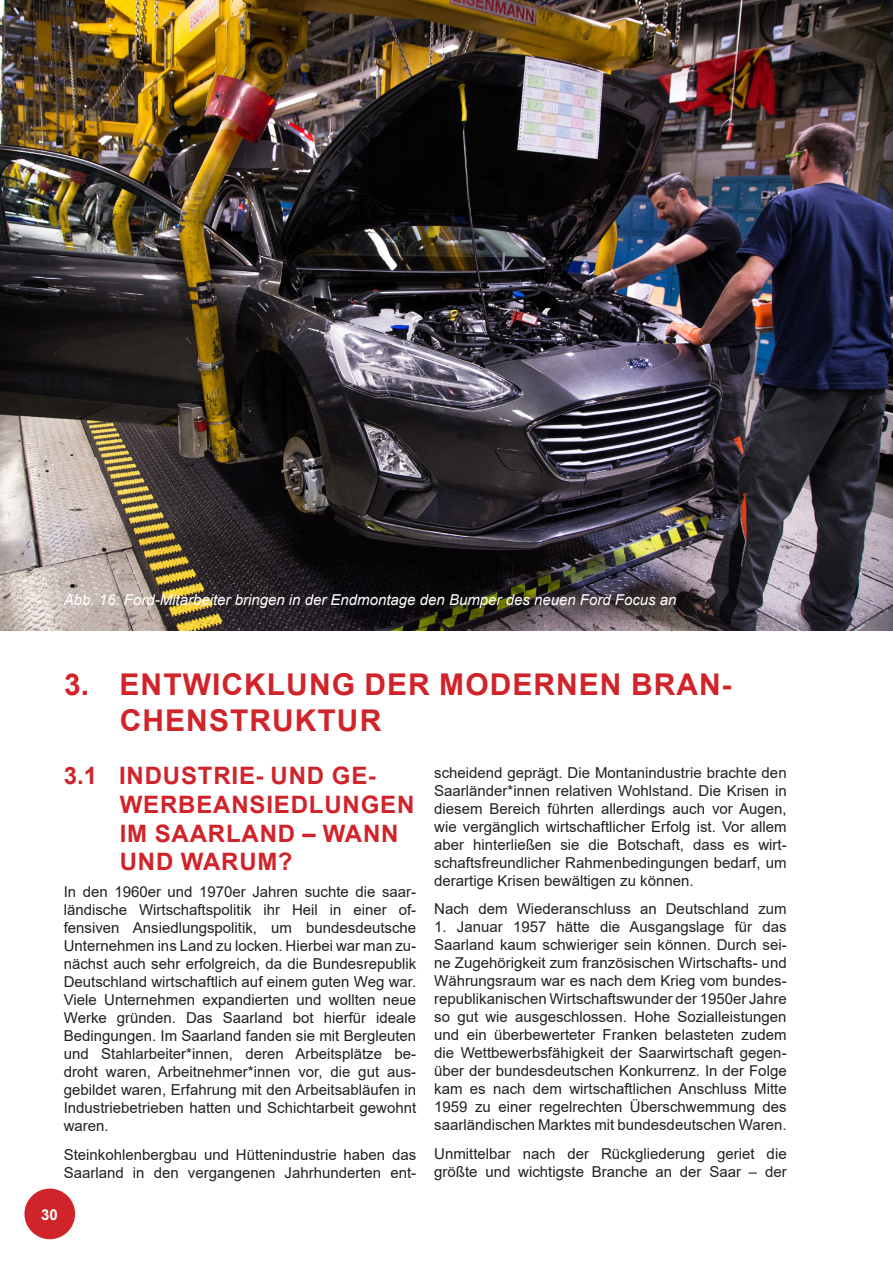
<style>
.page{position:relative;width:893px;height:1263px;background:#fff}
.page>*{position:absolute;margin:0;border:0;box-sizing:border-box;transform-origin:0 0}
.t1{font:700 30px/36px "Arial";letter-spacing:.035em;color:#d1232a}
.Überschrift_2{font:700 24px/28.8px "Arial";letter-spacing:.035em;color:#d1232a}
.Fließtext{font:15px/18px "Arial";color:#231f20;text-align:justify}
.Bildunterschrift{font:italic 15px "Arial";color:#fff}
.t2{font:700 15px "Arial";color:#fff}
</style>
<div class="page">
<div style="left:24px;top:1188px;width:51px;height:51px;background:#d1232a;border-radius:50%"></div>
<img style="left:0;top:0;width:893px;height:631px">
<p class="Bildunterschrift" style="left:64px;top:590px;width:614px">Abb. 16: Ford-Mitarbeiter bringen in der Endmontage den Bumper des neuen Ford Focus an</p>
<p class="t1" style="left:120px;top:667px;width:613px;text-indent:-56px">3. ENTWICKLUNG DER MODERNEN BRAN-<br>CHENSTRUKTUR</p>
<p class="Überschrift_2" style="left:120px;top:761px;width:296px;text-indent:-56px">3.1 INDUSTRIE- UND GE-<br>WERBEANSIEDLUNGEN<br>IM SAARLAND – WANN<br>UND WARUM?</p>
<p class="Fließtext" style="left:64px;top:883px;width:354px">In den 1960er und 1970er Jahren suchte die saar&shy;ländische Wirtschaftspolitik ihr Heil in einer of&shy;fensiven Ansiedlungspolitik, um bundesdeutsche Unternehmen ins Land zu locken. Hierbei war man zu&shy;nächst auch sehr erfolgreich, da die Bundesrepublik Deutschland wirtschaftlich auf einem guten Weg war.<br>Viele Unternehmen expandierten und wollten neue Werke gründen. Das Saarland bot hierfür ideale Bedingungen. Im Saarland fanden sie mit Bergleuten und Stahlarbeiter*innen, deren Arbeitsplätze be&shy;droht waren, Arbeitnehmer*innen vor, die gut aus&shy;gebildet waren, Erfahrung mit den Arbeitsabläufen in Industriebetrieben hatten und Schichtarbeit gewohnt waren.</p>
<p class="Fließtext" style="left:64px;top:1145px;width:354px">Steinkohlenbergbau und Hüttenindustrie haben das<br>Saarland in den vergangenen Jahrhunderten ent-</p>
<p class="Fließtext" style="left:434px;top:763px;width:354px">scheidend geprägt. Die Montanindustrie brachte den Saarländer*innen relativen Wohlstand. Die Krisen in diesem Bereich führten allerdings auch vor Augen, wie vergänglich wirtschaftlicher Erfolg ist. Vor allem aber hinterließen sie die Botschaft, dass es wirt&shy;schaftsfreundlicher Rahmenbedingungen bedarf, um derartige Krisen bewältigen zu können.</p>
<p class="Fließtext" style="left:434px;top:900px;width:354px">Nach dem Wiederanschluss an Deutschland zum</p>
<p class="Fließtext" style="left:434px;top:918px;width:354px">1. Januar 1957 hätte die Ausgangslage für das Saarland kaum schwieriger sein können. Durch sei&shy;ne Zugehörigkeit zum französischen Wirtschafts- und Währungsraum war es nach dem Krieg vom bundes&shy;republikanischen Wirtschaftswunder der 1950er Jahre so gut wie ausgeschlossen. Hohe Sozialleistungen und ein überbewerteter Franken belasteten zudem die Wettbewerbsfähigkeit der Saarwirtschaft gegen&shy;über der bundesdeutschen Konkurrenz. In der Folge kam es nach dem wirtschaftlichen Anschluss Mitte 1959 zu einer regelrechten Überschwemmung des saarländischen Marktes mit bundesdeutschen Waren.</p>
<p class="Fließtext" style="left:434px;top:1144px;width:354px">Unmittelbar nach der Rückgliederung geriet die größte und wichtigste Branche an der Saar – der</p>
<p class="t2" style="left:41px;top:1204px;width:18px">30</p>
</div>
